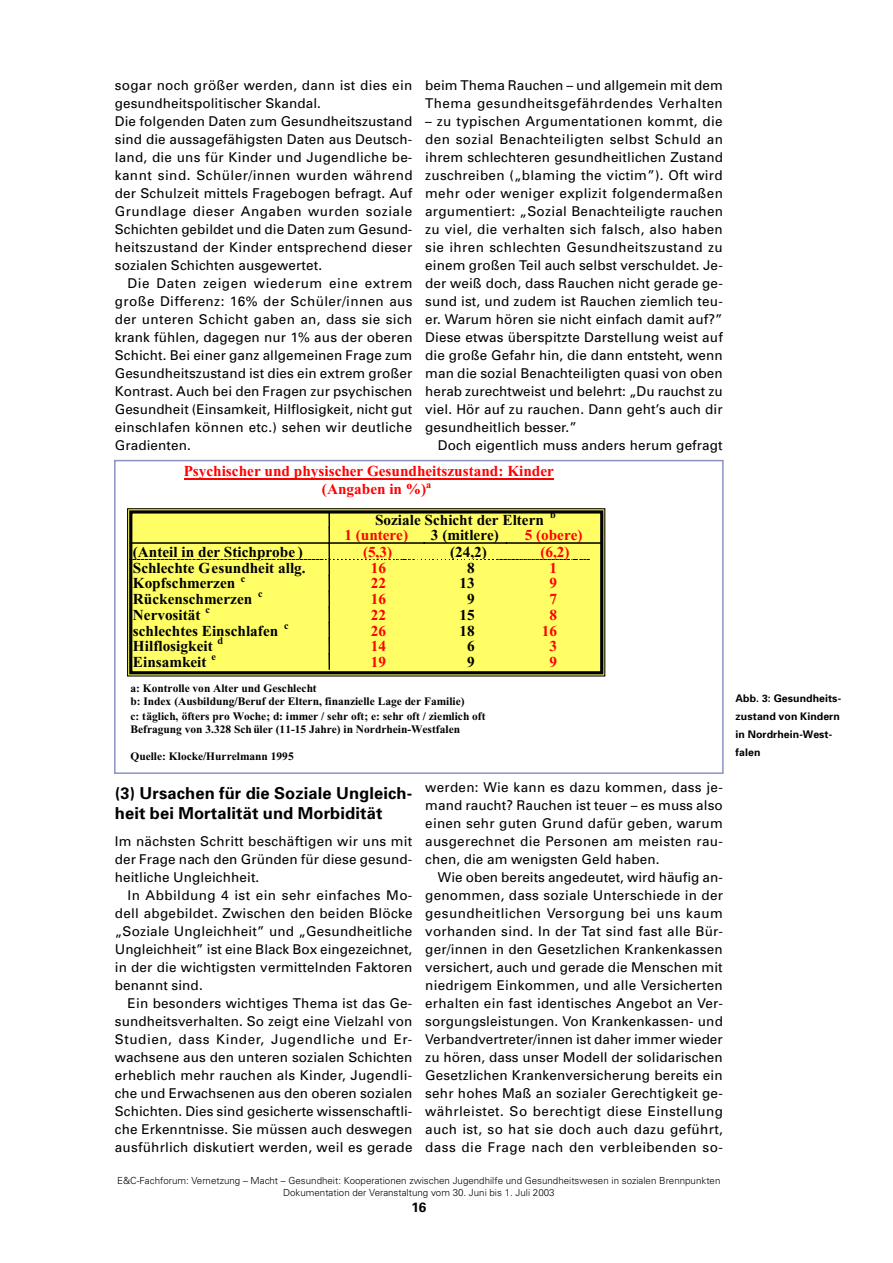
<style>
.page{position:relative;width:893px;height:1263px;background:#fff}
.page>*{position:absolute;margin:0;border:0;box-sizing:border-box;transform-origin:0 0}
.t1{font:700 16.5px/19.8px "Univers";letter-spacing:.01em;color:#000}
.t2{font:700 15.3px/15.8px "Times New Roman";color:#000}
.t3{font:700 15.3px/18px "Times New Roman";color:#f00}
.t4{font:13.5px/18px "Univers";letter-spacing:.01em;color:#000;text-align:justify}
.t5{font:13.5px/18px "Univers";letter-spacing:.035em;color:#000}
.t6{font:700 13.5px "Univers";color:#000}
.t7{font:700 11.4px/13.8px "Times New Roman";color:#000}
.t8{font:700 10.5px/18px "Univers";letter-spacing:.01em;color:#000}
.t9{font:700 10.2px "Times New Roman";color:#000}
.t10{font:300 9.75px/11.7px "Univers";color:#000;text-align:center}
.s1{color:#f00}
</style>
<div class="page">
<div style="left:128px;top:509px;width:477px;height:167px;background:#ffff65"></div>
<hr style="left:507px;top:543px;width:94px;height:1px;background:#000">
<svg style="left:133px;top:514px;width:458px;height:155px"></svg>
<div style="left:127px;top:508px;width:478px;height:168px;border:1px solid #000"></div>
<div style="left:129px;top:510px;width:474px;height:164px;border:3px solid #000"></div>
<hr style="left:184px;top:478px;width:370px;height:2px;background:#f00">
<div style="left:114px;top:460px;width:610px;height:314px;border:2px solid #8994c1"></div>
<p class="t4" style="left:115px;top:76px;width:299px;text-align:left">sogar noch größer werden, dann ist dies ein gesundheitspolitischer Skandal.<br>Die folgenden Daten zum Gesundheitszustand sind die aussagefähigsten Daten aus Deutsch&shy;land, die uns für Kinder und Jugendliche be&shy;kannt sind. Schüler/innen wurden während der Schulzeit mittels Fragebogen befragt. Auf Grundlage dieser Angaben wurden soziale Schichten gebildet und die Daten zum Gesund&shy;heitszustand der Kinder entsprechend dieser sozialen Schichten ausgewertet.</p>
<p class="t4" style="left:115px;top:274px;width:299px;text-indent:13px">Die Daten zeigen wiederum eine extrem große Differenz: 16% der Schüler/innen aus der unteren Schicht gaben an, dass sie sich krank fühlen, dagegen nur 1% aus der oberen Schicht. Bei einer ganz allgemeinen Frage zum Gesundheitszustand ist dies ein extrem großer Kontrast. Auch bei den Fragen zur psychischen Gesundheit (Einsamkeit, Hilflosigkeit, nicht gut einschlafen können etc.) sehen wir deutliche Gradienten.</p>
<p class="t5" style="left:425px;top:76px;width:299px">beim Thema Rauchen – und allgemein mit dem<br>Thema gesundheitsgefährdendes Verhalten</p>
<p class="t4" style="left:425px;top:112px;width:299px">– zu typischen Argumentationen kommt, die den sozial Benachteiligten selbst Schuld an ihrem schlechteren gesundheitlichen Zustand zuschreiben („blaming the victim”). Oft wird mehr oder weniger explizit folgendermaßen argumentiert: „Sozial Benachteiligte rauchen zu viel, die verhalten sich falsch, also haben sie ihren schlechten Gesundheitszustand zu einem großen Teil auch selbst verschuldet. Je&shy;der weiß doch, dass Rauchen nicht gerade ge&shy;sund ist, und zudem ist Rauchen ziemlich teu&shy;er. Warum hören sie nicht einfach damit auf?” Diese etwas überspitzte Darstellung weist auf die große Gefahr hin, die dann entsteht, wenn man die sozial Benachteiligten quasi von oben herab zurechtweist und belehrt: „Du rauchst zu viel. Hör auf zu rauchen. Dann geht’s auch dir gesundheitlich besser.”</p>
<p class="t4" style="left:438px;top:436px;width:286px">Doch eigentlich muss anders herum gefragt</p>
<p class="t3" style="left:322px;top:462px;width:233px;text-indent:-138px">Psychischer und physischer Gesundheitszustand: Kinder (Angaben in %)<sup>a</sup></p>
<p class="t2" style="left:344px;top:512px;width:213px;text-indent:31px">Soziale Schicht der Eltern <sup>b<br></sup><span class="s1">1 (untere)</span></p>
<p class="t2" style="left:431px;top:528px;width:70px">3 (mitlere)</p>
<p class="t3" style="left:525px;top:526px;width:59px">5 (obere)</p>
<p class="t2" style="left:133px;top:544px;width:171px">(Anteil in der Stichprobe )</p>
<p class="t3" style="left:363px;top:543px;width:31px">(5,3)</p>
<p class="t2" style="left:450px;top:544px;width:38px">(24,2)</p>
<p class="t3" style="left:540px;top:543px;width:31px">(6,2)</p>
<p class="t2" style="left:133px;top:560px;width:174px">Schlechte Gesundheit allg.</p>
<p class="t3" style="left:371px;top:559px;width:17px">16</p>
<p class="t2" style="left:467px;top:560px;width:9px">8</p>
<p class="t3" style="left:549px;top:559px;width:9px">1</p>
<p class="t2" style="left:133px;top:576px;width:114px">Kopfschmerzen <sup>c</sup></p>
<p class="t3" style="left:371px;top:574px;width:17px">22</p>
<p class="t2" style="left:459px;top:576px;width:17px">13</p>
<p class="t3" style="left:549px;top:574px;width:9px">9</p>
<p class="t2" style="left:133px;top:592px;width:121px">Rückenschmerzen</p>
<p class="t9" style="left:258px;top:588px;width:6px">c</p>
<p class="t3" style="left:371px;top:590px;width:17px">16</p>
<p class="t2" style="left:467px;top:592px;width:9px">9</p>
<p class="t3" style="left:549px;top:590px;width:9px">7</p>
<p class="t2" style="left:133px;top:607px;width:79px">Nervosität <sup>c</sup></p>
<p class="t3" style="left:371px;top:606px;width:17px">22</p>
<p class="t2" style="left:459px;top:607px;width:17px">15</p>
<p class="t3" style="left:549px;top:606px;width:9px">8</p>
<p class="t2" style="left:133px;top:623px;width:157px">schlechtes Einschlafen <sup>c</sup></p>
<p class="t3" style="left:371px;top:622px;width:17px">26</p>
<p class="t2" style="left:459px;top:623px;width:17px">18</p>
<p class="t3" style="left:542px;top:622px;width:17px">16</p>
<p class="t2" style="left:133px;top:639px;width:92px">Hilflosigkeit <sup>d</sup></p>
<p class="t3" style="left:371px;top:637px;width:17px">14</p>
<p class="t2" style="left:467px;top:639px;width:9px">6</p>
<p class="t3" style="left:549px;top:637px;width:9px">3</p>
<p class="t2" style="left:133px;top:654px;width:85px">Einsamkeit <sup>e</sup></p>
<p class="t3" style="left:371px;top:653px;width:17px">19</p>
<p class="t2" style="left:467px;top:654px;width:9px">9</p>
<p class="t3" style="left:549px;top:653px;width:9px">9</p>
<p class="t7" style="left:130px;top:681px;width:336px">a: Kontrolle von Alter und Geschlecht<br>b: Index (Ausbildung/Beruf der Eltern, finanzielle Lage der Familie)</p>
<p class="t7" style="left:130px;top:723px;width:331px">Befragung von 3.328 Sch ler (11-15 Jahre) in Nordrhein-Westfalen</p>
<p class="t7" style="left:130px;top:749px;width:165px">Quelle: Klocke/Hurrelmann 1995</p>
<p class="t7" style="left:253px;top:709px;width:234px;text-indent:-123px">c: täglich, öfters pro Woche; d: immer / sehr oft; e: sehr oft / ziemlich oft ü</p>
<p class="t1" style="left:115px;top:784px;width:299px">(3) Ursachen für die Soziale Ungleich&shy;heit bei Mortalität und Morbidität</p>
<p class="t4" style="left:115px;top:832px;width:299px">Im nächsten Schritt beschäftigen wir uns mit der Frage nach den Gründen für diese gesund&shy;heitliche Ungleichheit.</p>
<p class="t4" style="left:115px;top:886px;width:299px;text-indent:13px">In Abbildung 4 ist ein sehr einfaches Mo&shy;dell abgebildet. Zwischen den beiden Blöcke „Soziale Ungleichheit” und „Gesundheitliche Ungleichheit” ist eine Black Box eingezeichnet, in der die wichtigsten vermittelnden Faktoren benannt sind.</p>
<p class="t4" style="left:115px;top:994px;width:299px;text-indent:13px">Ein besonders wichtiges Thema ist das Ge&shy;sundheitsverhalten. So zeigt eine Vielzahl von Studien, dass Kinder, Jugendliche und Er&shy;wachsene aus den unteren sozialen Schichten erheblich mehr rauchen als Kinder, Jugendli&shy;che und Erwachsenen aus den oberen sozialen Schichten. Dies sind gesicherte wissenschaftli&shy;che Erkenntnisse. Sie müssen auch deswegen ausführlich diskutiert werden, weil es gerade</p>
<p class="t4" style="left:425px;top:778px;width:299px">werden: Wie kann es dazu kommen, dass je&shy;mand raucht? Rauchen ist teuer – es muss also einen sehr guten Grund dafür geben, warum ausgerechnet die Personen am meisten rau&shy;chen, die am wenigsten Geld haben.</p>
<p class="t4" style="left:425px;top:868px;width:299px;text-indent:13px">Wie oben bereits angedeutet, wird häufig an&shy;genommen, dass soziale Unterschiede in der gesundheitlichen Versorgung bei uns kaum vorhanden sind. In der Tat sind fast alle Bür&shy;ger/innen in den Gesetzlichen Krankenkassen versichert, auch und gerade die Menschen mit niedrigem Einkommen, und alle Versicherten erhalten ein fast identisches Angebot an Ver&shy;sorgungsleistungen. Von Krankenkassen- und Verbandvertreter/innen ist daher immer wieder zu hören, dass unser Modell der solidarischen Gesetzlichen Krankenversicherung bereits ein sehr hohes Maß an sozialer Gerechtigkeit ge&shy;währleistet. So berechtigt diese Einstellung auch ist, so hat sie doch auch dazu geführt, dass die Frage nach den verbleibenden so-</p>
<p class="t10" style="left:117px;top:1175px;width:605px">E&amp;C-Fachforum: Vernetzung – Macht – Gesundheit: Kooperationen zwischen Jugendhilfe und Gesundheitswesen in sozialen Brennpunkten<br>Dokumentation der Veranstaltung vom 30. Juni bis 1. Juli 2003</p>
<p class="t6" style="left:411px;top:1199px;width:17px">16</p>
<p class="t8" style="left:736px;top:689px;width:107px">Abb. 3: Gesundheits&shy;zustand von Kindern in Nordrhein-West&shy;falen</p>
</div>
